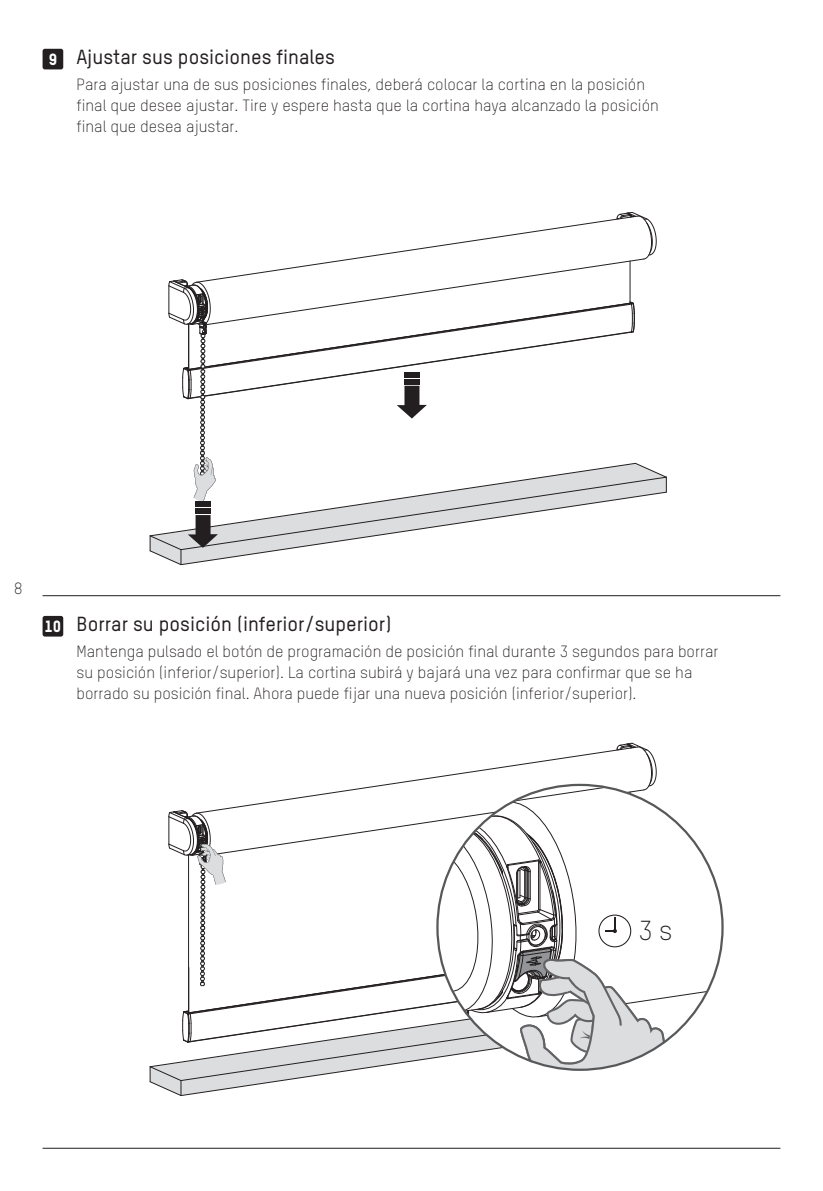
<style>
.page{position:relative;width:823px;height:1191px;background:#fff}
.page>*{position:absolute;margin:0;border:0;box-sizing:border-box;transform-origin:0 0}
.t1{font:300 27px "TSTARPRO";color:#231f20}
.t2{font:500 20px "TSTARPRO";color:#231f20}
.t3{font:300 16px/21px "TSTARPRO";color:#231f20}
.t4{font:16px "TSTARPRO Headline";color:#fff}
</style>
<div class="page">
<svg style="left:149px;top:212px;width:517px;height:353px"></svg>
<div style="left:404px;top:379px;width:15px;height:5px;background:#231f20"></div>
<div style="left:404px;top:372px;width:15px;height:5px;background:#231f20"></div>
<svg style="left:149px;top:743px;width:573px;height:353px"></svg>
<div style="left:43px;top:616px;width:20px;height:20px;background:#231f20;border-radius:2px"></div>
<div style="left:43px;top:49px;width:20px;height:20px;background:#231f20;border-radius:2px"></div>
<hr style="left:43px;top:595px;width:737px;height:1px;background:#231f20">
<hr style="left:43px;top:1147px;width:737px;height:1px;background:#231f20">
<p class="t4" style="left:49px;top:50px;width:10px">9</p>
<p class="t2" style="left:77px;top:45px;width:260px">Ajustar sus posiciones finales</p>
<p class="t3" style="left:77px;top:73px;width:583px">Para ajustar una de sus posiciones finales, deberá colocar la cortina en la posición final que desee ajustar. Tire y espere hasta que la cortina haya alcanzado la posición final que desea ajustar.</p>
<p class="t3" style="left:14px;top:577px;width:10px">8</p>
<p class="t4" style="left:44px;top:617px;width:18px">10</p>
<p class="t2" style="left:77px;top:612px;width:316px">Borrar su posición (inferior/superior)</p>
<p class="t3" style="left:77px;top:640px;width:643px">Mantenga pulsado el botón de programación de posición final durante 3 segundos para borrar su posición (inferior/superior). La cortina subirá y bajará una vez para confirmar que se ha borrado su posición final. Ahora puede fijar una nueva posición (inferior/superior).</p>
<h1 class="t1" style="left:638px;top:914px;width:36px">3 s</h1>
</div>
